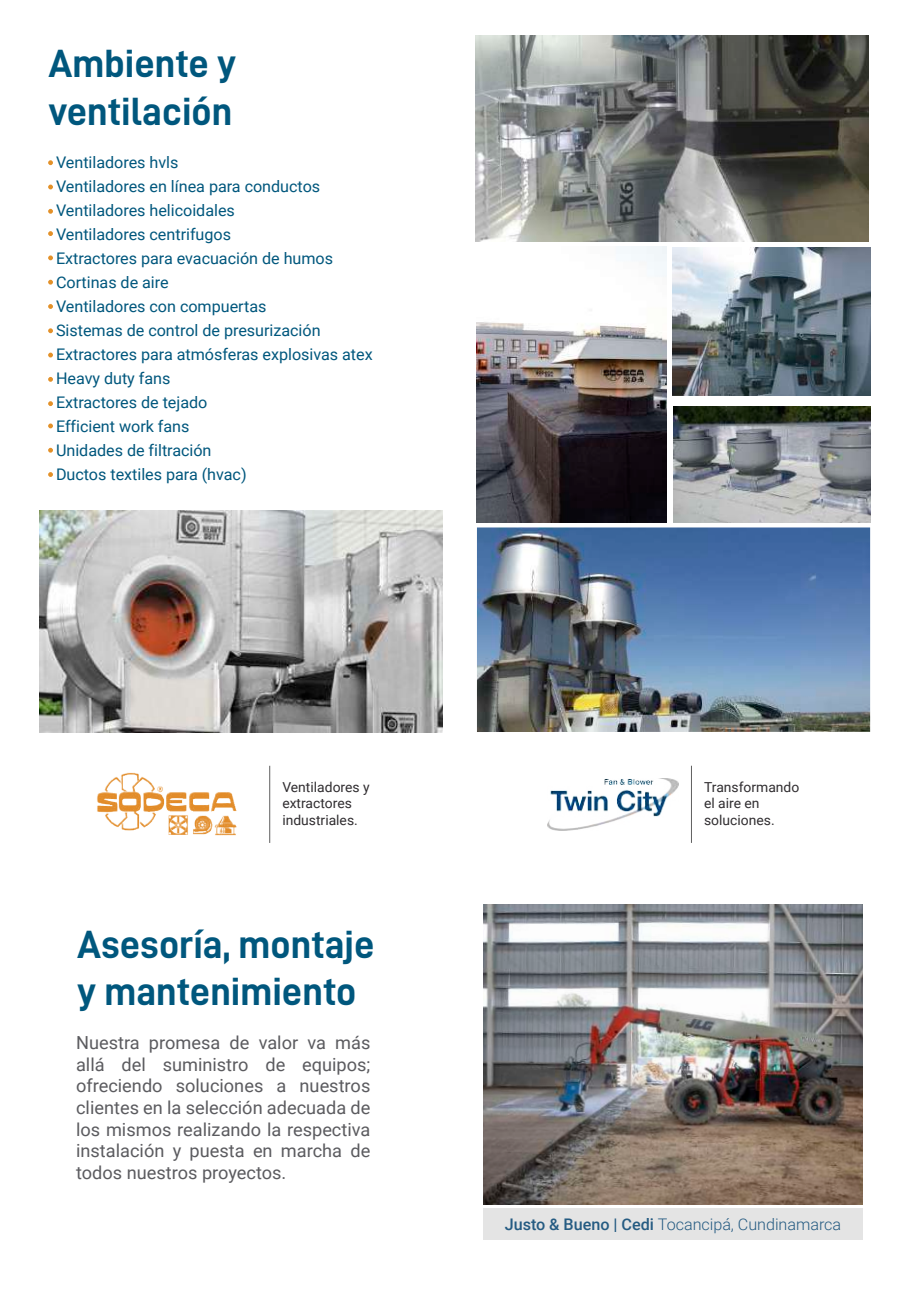
<style>
.page{position:relative;width:908px;height:1304px;background:#fff}
.page>*{position:absolute;margin:0;border:0;box-sizing:border-box;transform-origin:0 0}
.t1{font:39.6px/47.4px "D DIN Bold";color:#00577d}
.t2{font:18px/21.6px "Roboto";color:#5b5b5f;text-align:justify}
.t3{font:16px/24px "Roboto";color:#00577d}
.t4{font:300 16px "Roboto";color:#255b82}
.t5{font:13.8px/16.4px "Roboto";color:#302d30}
.s1{font-weight:500}
</style>
<div class="page">
<img style="left:672px;top:248px;width:197px;height:148px">
<img style="left:476px;top:246px;width:190px;height:276px">
<img style="left:39px;top:511px;width:403px;height:222px">
<img style="left:475px;top:36px;width:392px;height:206px">
<img style="left:477px;top:527px;width:392px;height:205px">
<img style="left:673px;top:407px;width:196px;height:115px">
<svg style="left:48px;top:160px;width:5px;height:5px"></svg>
<svg style="left:48px;top:185px;width:5px;height:4px"></svg>
<svg style="left:48px;top:209px;width:5px;height:5px"></svg>
<svg style="left:48px;top:231px;width:5px;height:5px"></svg>
<svg style="left:48px;top:255px;width:5px;height:5px"></svg>
<svg style="left:48px;top:280px;width:5px;height:5px"></svg>
<svg style="left:48px;top:304px;width:5px;height:5px"></svg>
<svg style="left:48px;top:328px;width:5px;height:5px"></svg>
<svg style="left:48px;top:353px;width:5px;height:4px"></svg>
<svg style="left:48px;top:377px;width:5px;height:5px"></svg>
<svg style="left:48px;top:401px;width:5px;height:5px"></svg>
<svg style="left:48px;top:423px;width:5px;height:5px"></svg>
<svg style="left:48px;top:448px;width:5px;height:5px"></svg>
<svg style="left:48px;top:472px;width:5px;height:5px"></svg>
<hr style="left:690px;top:766px;width:1px;height:77px;background:#5f5f5f">
<img style="left:547px;top:778px;width:131px;height:52px">
<hr style="left:269px;top:766px;width:1px;height:77px;background:#5f5f5f">
<img style="left:97px;top:772px;width:140px;height:64px">
<img style="left:483px;top:904px;width:379px;height:300px">
<div style="left:483px;top:1208px;width:379px;height:32px;background:#e4e4e4"></div>
<h1 class="t1" style="left:48px;top:39px;width:189px">Ambiente y ventilación</h1>
<p class="t3" style="left:56px;top:150px;width:318px">Ventiladores hvls<br>Ventiladores en línea para conductos<br>Ventiladores helicoidales<br>Ventiladores centrifugos<br>Extractores para evacuación de humos<br>Cortinas de aire<br>Ventiladores con compuertas<br>Sistemas de control de presurización<br>Extractores para atmósferas explosivas atex<br>Heavy duty fans<br>Extractores de tejado<br>Efficient work fans<br>Unidades de filtración<br>Ductos textiles para (hvac)</p>
<p class="t5" style="left:282px;top:778px;width:89px">Ventiladores y extractores industriales.</p>
<h1 class="t1" style="left:77px;top:920px;width:299px">Asesoría, montaje y mantenimiento</h1>
<p class="t2" style="left:76px;top:1031px;width:296px">Nuestra promesa de valor va más allá del suministro de equipos; ofreciendo soluciones a nuestros clientes en la selección adecuada de los mismos realizando la respectiva instalación y puesta en marcha de todos nuestros proyectos.</p>
<p class="t5" style="left:703px;top:778px;width:97px">Transformando el aire en soluciones.</p>
<p class="t4" style="left:504px;top:1213px;width:338px"><span class="s1">Justo &amp; Bueno | Cedi</span> Tocancipá, Cundinamarca</p>
</div>
